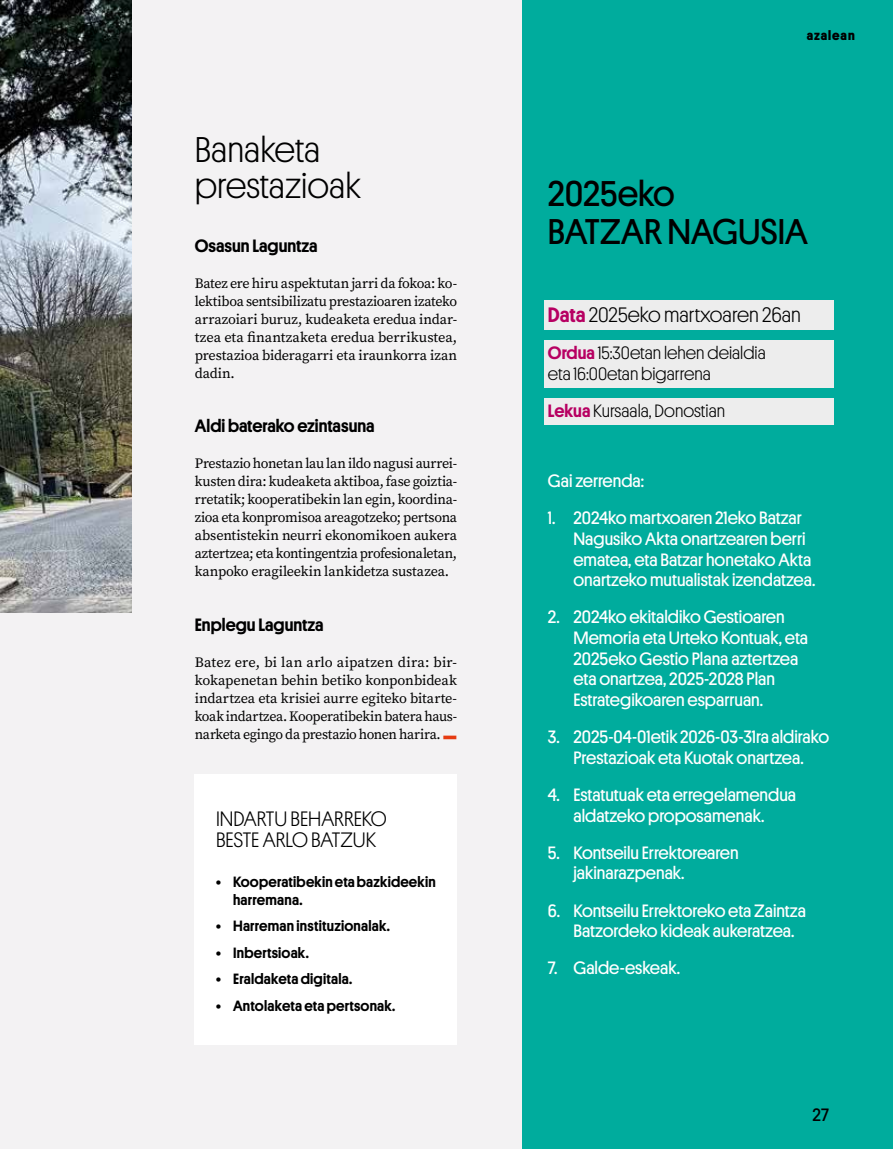
<style>
.page{position:relative;width:893px;height:1149px;background:#fff}
.page>*{position:absolute;margin:0;border:0;box-sizing:border-box;transform-origin:0 0}
.t1{font:54px "Source Serif Pro";color:#e63b11;scale:.33 1}
.t2{font:36px/37px "Platform";color:#000}
.t3{font:300 36px/36px "Platform";color:#000}
.t4{font:300 21px/21px "Platform";color:#000}
.t5{font:18px/20.7px "Platform";color:#fff}
.t6{font:300 18px/20.7px "Platform";color:#000}
.t7{font:500 18px "Platform";color:#000}
.t8{font:18px "Platform";color:#000}
.t9{font:500 15px/18px "Platform";letter-spacing:.015em;color:#000}
.t10{font:14.25px/18px "Source Serif Pro";letter-spacing:-.015em;color:#000;text-align:justify}
.t11{font:700 13.5px "Platform";letter-spacing:.07em;color:#000}
.s1{font-weight:500;color:#b70062}
</style>
<div class="page">
<div style="left:0;top:0;width:893px;height:1148px;background:#f3f2f3"></div>
<div style="left:195px;top:774px;width:262px;height:270px;background:#fff"></div>
<img style="left:0;top:0;width:132px;height:612px">
<div style="left:522px;top:0;width:371px;height:1148px;background:#00ac9d"></div>
<div style="left:544px;top:300px;width:289px;height:30px;background:#ededed"></div>
<div style="left:544px;top:340px;width:289px;height:47px;background:#ededed"></div>
<div style="left:544px;top:398px;width:289px;height:26px;background:#ededed"></div>
<h2 class="t3" style="left:195px;top:129px;width:168px">Banaketa prestazioak</h2>
<p class="t7" style="left:195px;top:233px;width:124px">Osasun Laguntza</p>
<p class="t10" style="left:195px;top:274px;width:264px">Batez ere hiru aspektutan jarri da fokoa: ko&shy;lektiboa sentsibilizatu prestazioaren izateko arrazoiari buruz, kudeaketa eredua indar&shy;tzea eta finantzaketa eredua berrikustea, prestazioa bideragarri eta iraunkorra izan dadin.</p>
<p class="t7" style="left:195px;top:413px;width:181px">Aldi baterako ezintasuna</p>
<p class="t10" style="left:195px;top:454px;width:264px">Prestazio honetan lau lan ildo nagusi aurrei&shy;kusten dira: kudeaketa aktiboa, fase goiztia&shy;rretatik; kooperatibekin lan egin, koordina&shy;zioa eta konpromisoa areagotzeko; pertsona absentistekin neurri ekonomikoen aukera aztertzea; eta kontingentzia profesionaletan, kanpoko eragileekin lankidetza sustazea.</p>
<p class="t7" style="left:195px;top:611px;width:130px">Enplegu Laguntza</p>
<p class="t10" style="left:195px;top:652px;width:264px">Batez ere, bi lan arlo aipatzen dira: bir&shy;kokapenetan behin betiko konponbideak indartzea eta krisiei aurre egiteko bitarte&shy;koak indartzea. Kooperatibekin batera haus&shy;narketa egingo da prestazio honen harira.</p>
<h1 class="t1" style="left:443px;top:696px;width:45px">—</h1>
<h3 class="t4" style="left:216px;top:806px;width:172px">INDARTU BEHARREKO<br>BESTE ARLO BATZUK</h3>
<p class="t9" style="left:233px;top:871px;width:204px;text-indent:-17px">• Kooperatibekin eta bazkideekin harremana.</p>
<p class="t9" style="left:216px;top:915px;width:175px">• Harreman instituzionalak.</p>
<p class="t9" style="left:216px;top:942px;width:94px">• Inbertsioak.</p>
<p class="t9" style="left:216px;top:968px;width:138px">• Eraldaketa digitala.</p>
<p class="t9" style="left:216px;top:995px;width:181px">• Antolaketa eta pertsonak.</p>
<p class="t11" style="left:807px;top:26px;width:49px">azalean</p>
<h2 class="t2" style="left:548px;top:173px;width:261px">2025eko<br>BATZAR NAGUSIA</h2>
<h3 class="t4" style="left:548px;top:303px;width:255px"><span class="s1">Data</span> 2025eko martxoaren 26an</h3>
<p class="t6" style="left:548px;top:341px;width:219px"><span class="s1">Ordua</span> 15:30etan lehen deialdia eta 16:00etan bigarrena</p>
<p class="t6" style="left:548px;top:399px;width:179px"><span class="s1">Lekua</span> Kursaala, Donostian</p>
<p class="t5" style="left:548px;top:469px;width:98px">Gai zerrenda:</p>
<p class="t5" style="left:573px;top:506px;width:243px;text-indent:-26px">1. 2024ko martxoaren 21eko Batzar Nagusiko Akta onartzearen berri ematea, eta Batzar honetako Akta onartzeko mutualistak izendatzea.</p>
<p class="t5" style="left:573px;top:605px;width:236px;text-indent:-26px">2. 2024ko ekitaldiko Gestioaren<br>Memoria eta Urteko Kontuak, eta<br>2025eko Gestio Plana aztertzea eta onartzea, 2025-2028 Plan<br>Estrategikoaren esparruan.</p>
<p class="t5" style="left:548px;top:725px;width:283px;text-align:center">3. 2025-04-01etik 2026-03-31ra aldirako<br>Prestazioak eta Kuotak onartzea.</p>
<p class="t5" style="left:548px;top:783px;width:250px;text-align:center">4. Estatutuak eta erregelamendua aldatzeko proposamenak.</p>
<p class="t5" style="left:573px;top:840px;width:167px;text-indent:-26px">5. Kontseilu Errektorearen jakinarazpenak.</p>
<p class="t5" style="left:573px;top:898px;width:234px;text-indent:-26px">6. Kontseilu Errektoreko eta Zaintza<br>Batzordeko kideak aukeratzea.</p>
<p class="t5" style="left:548px;top:956px;width:134px">7. Galde-eskeak.</p>
<p class="t8" style="left:812px;top:1101px;width:18px">27</p>
</div>
